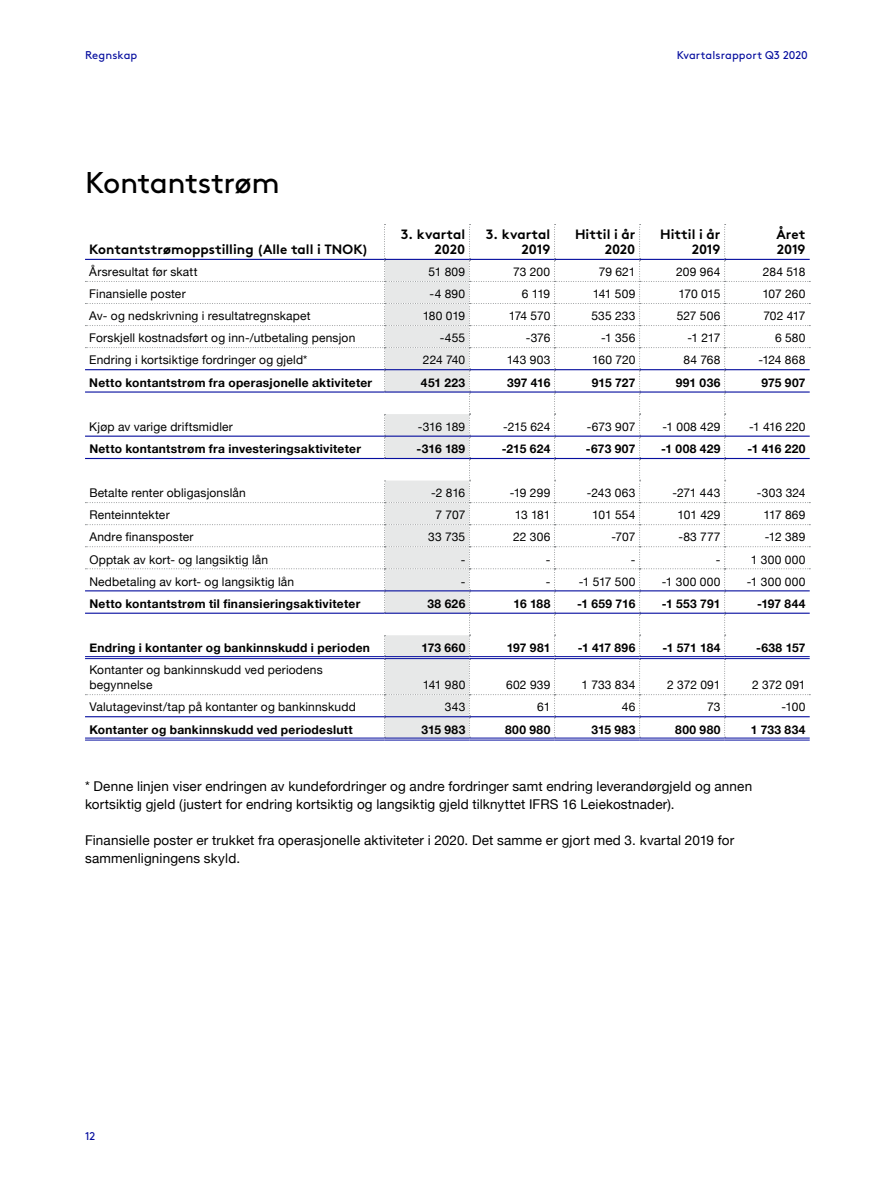
<style>
.page{position:relative;width:893px;height:1191px;background:#fff}
.page>*{position:absolute;margin:0;border:0;box-sizing:border-box;transform-origin:0 0}
.t1{font:30px "Brown";letter-spacing:-.015em;color:#000}
.t2{font:13.5px/18px "Helvetica Neue";letter-spacing:.01em;color:#000}
.t3{font:700 13.5px/15px "Brown";color:#000;text-align:right}
.t4{font:12px/15px "Helvetica Neue";letter-spacing:.015em;color:#000}
.t5{font:700 12px "Helvetica Neue";letter-spacing:.025em;color:#000}
.t6{font:11.25px "Brown";letter-spacing:.005em;color:#060e9f}
</style>
<div class="page">
<hr style="left:85px;top:739px;width:299px;height:1px;background:#060e9f">
<svg style="left:85px;top:224px;width:725px;height:515px"></svg>
<hr style="left:384px;top:656px;width:85px;height:1px;background:#060e9f">
<hr style="left:384px;top:658px;width:85px;height:1px;background:#060e9f">
<hr style="left:469px;top:656px;width:86px;height:1px;background:#060e9f">
<hr style="left:469px;top:658px;width:86px;height:1px;background:#060e9f">
<hr style="left:555px;top:656px;width:85px;height:1px;background:#060e9f">
<hr style="left:555px;top:658px;width:85px;height:1px;background:#060e9f">
<hr style="left:640px;top:656px;width:85px;height:1px;background:#060e9f">
<hr style="left:640px;top:658px;width:85px;height:1px;background:#060e9f">
<hr style="left:725px;top:656px;width:85px;height:1px;background:#060e9f">
<hr style="left:725px;top:658px;width:85px;height:1px;background:#060e9f">
<hr style="left:384px;top:737px;width:85px;height:1px;background:#060e9f">
<hr style="left:384px;top:739px;width:85px;height:1px;background:#060e9f">
<hr style="left:469px;top:737px;width:86px;height:1px;background:#060e9f">
<hr style="left:469px;top:739px;width:86px;height:1px;background:#060e9f">
<hr style="left:555px;top:737px;width:85px;height:1px;background:#060e9f">
<hr style="left:555px;top:739px;width:85px;height:1px;background:#060e9f">
<hr style="left:640px;top:737px;width:85px;height:1px;background:#060e9f">
<hr style="left:640px;top:739px;width:85px;height:1px;background:#060e9f">
<hr style="left:725px;top:737px;width:85px;height:1px;background:#060e9f">
<hr style="left:725px;top:739px;width:85px;height:1px;background:#060e9f">
<p class="t6" style="left:85px;top:47px;width:54px">Regnskap</p>
<p class="t6" style="left:677px;top:47px;width:133px">Kvartalsrapport Q3 2020</p>
<h1 class="t1" style="left:85px;top:159px;width:196px">Kontantstrøm</h1>
<p class="t3" style="left:89px;top:240px;width:281px">Kontantstrømoppstilling (Alle tall i TNOK)</p>
<p class="t3" style="left:401px;top:225px;width:66px">3. kvartal<br>2020</p>
<p class="t3" style="left:486px;top:225px;width:66px">3. kvartal<br>2019</p>
<p class="t3" style="left:575px;top:225px;width:62px">Hittil i år<br>2020</p>
<p class="t3" style="left:660px;top:225px;width:62px">Hittil i år<br>2019</p>
<p class="t3" style="left:776px;top:225px;width:31px;text-align:left">Året<br>2019</p>
<p class="t4" style="left:89px;top:265px;width:110px">Årsresultat før skatt</p>
<p class="t4" style="left:429px;top:265px;width:38px">51 809</p>
<p class="t4" style="left:513px;top:265px;width:39px">73 200</p>
<p class="t4" style="left:599px;top:265px;width:38px">79 621</p>
<p class="t4" style="left:676px;top:265px;width:46px">209 964</p>
<p class="t4" style="left:763px;top:265px;width:44px">284 518</p>
<p class="t4" style="left:89px;top:287px;width:98px">Finansielle poster</p>
<p class="t4" style="left:430px;top:287px;width:37px">-4 890</p>
<p class="t4" style="left:522px;top:287px;width:30px">6 119</p>
<p class="t4" style="left:593px;top:287px;width:44px">141 509</p>
<p class="t4" style="left:679px;top:287px;width:43px">170 015</p>
<p class="t4" style="left:762px;top:287px;width:45px">107 260</p>
<p class="t4" style="left:89px;top:309px;width:223px">Av- og nedskrivning i resultatregnskapet</p>
<p class="t4" style="left:423px;top:309px;width:44px">180 019</p>
<p class="t4" style="left:509px;top:309px;width:43px">174 570</p>
<p class="t4" style="left:591px;top:309px;width:45px">535 233</p>
<p class="t4" style="left:677px;top:309px;width:45px">527 506</p>
<p class="t4" style="left:763px;top:309px;width:44px">702 417</p>
<p class="t4" style="left:89px;top:331px;width:268px">Forskjell kostnadsført og inn-/utbetaling pensjon</p>
<p class="t4" style="left:440px;top:331px;width:27px">-455</p>
<p class="t4" style="left:526px;top:331px;width:26px">-376</p>
<p class="t4" style="left:601px;top:331px;width:36px">-1 356</p>
<p class="t4" style="left:687px;top:331px;width:34px">-1 217</p>
<p class="t4" style="left:775px;top:331px;width:32px">6 580</p>
<p class="t4" style="left:89px;top:353px;width:220px">Endring i kortsiktige fordringer og gjeld*</p>
<p class="t4" style="left:423px;top:353px;width:44px">224 740</p>
<p class="t4" style="left:507px;top:353px;width:45px">143 903</p>
<p class="t4" style="left:592px;top:353px;width:45px">160 720</p>
<p class="t4" style="left:683px;top:353px;width:38px">84 768</p>
<p class="t4" style="left:758px;top:353px;width:49px">-124 868</p>
<p class="t5" style="left:89px;top:373px;width:284px">Netto kontantstrøm fra operasjonelle aktiviteter</p>
<p class="t5" style="left:421px;top:373px;width:46px">451 223</p>
<p class="t5" style="left:507px;top:373px;width:45px">397 416</p>
<p class="t5" style="left:592px;top:373px;width:45px">915 727</p>
<p class="t5" style="left:676px;top:373px;width:46px">991 036</p>
<p class="t5" style="left:761px;top:373px;width:46px">975 907</p>
<p class="t4" style="left:89px;top:420px;width:145px">Kjøp av varige driftsmidler</p>
<p class="t4" style="left:418px;top:420px;width:49px">-316 189</p>
<p class="t4" style="left:503px;top:420px;width:49px">-215 624</p>
<p class="t4" style="left:587px;top:420px;width:50px">-673 907</p>
<p class="t4" style="left:662px;top:420px;width:60px">-1 008 429</p>
<p class="t4" style="left:749px;top:420px;width:58px">-1 416 220</p>
<p class="t5" style="left:89px;top:439px;width:273px">Netto kontantstrøm fra investeringsaktiviteter</p>
<p class="t5" style="left:417px;top:439px;width:50px">-316 189</p>
<p class="t5" style="left:502px;top:439px;width:50px">-215 624</p>
<p class="t5" style="left:586px;top:439px;width:51px">-673 907</p>
<p class="t5" style="left:661px;top:439px;width:61px">-1 008 429</p>
<p class="t5" style="left:748px;top:439px;width:59px">-1 416 220</p>
<p class="t4" style="left:89px;top:486px;width:158px">Betalte renter obligasjonslån</p>
<p class="t4" style="left:431px;top:486px;width:36px">-2 816</p>
<p class="t4" style="left:510px;top:486px;width:42px">-19 299</p>
<p class="t4" style="left:587px;top:486px;width:50px">-243 063</p>
<p class="t4" style="left:672px;top:486px;width:50px">-271 443</p>
<p class="t4" style="left:757px;top:486px;width:50px">-303 324</p>
<p class="t4" style="left:89px;top:508px;width:82px">Renteinntekter</p>
<p class="t4" style="left:436px;top:508px;width:31px">7 707</p>
<p class="t4" style="left:515px;top:508px;width:37px">13 181</p>
<p class="t4" style="left:592px;top:508px;width:45px">101 554</p>
<p class="t4" style="left:677px;top:508px;width:44px">101 429</p>
<p class="t4" style="left:763px;top:508px;width:44px">117 869</p>
<p class="t4" style="left:89px;top:530px;width:106px">Andre finansposter</p>
<p class="t4" style="left:428px;top:530px;width:39px">33 735</p>
<p class="t4" style="left:513px;top:530px;width:39px">22 306</p>
<p class="t4" style="left:611px;top:530px;width:26px">-707</p>
<p class="t4" style="left:678px;top:530px;width:44px">-83 777</p>
<p class="t4" style="left:765px;top:530px;width:42px">-12 389</p>
<p class="t4" style="left:89px;top:552px;width:180px">Opptak av kort- og langsiktig lån</p>
<p class="t4" style="left:461px;top:552px;width:5px">-</p>
<p class="t4" style="left:751px;top:552px;width:56px">1 300 000</p>
<p class="t4" style="left:89px;top:574px;width:206px">Nedbetaling av kort- og langsiktig lån</p>
<p class="t4" style="left:461px;top:574px;width:5px">-</p>
<p class="t4" style="left:583px;top:574px;width:54px">1 517 500</p>
<p class="t4" style="left:662px;top:574px;width:60px">-1 300 000</p>
<p class="t4" style="left:747px;top:574px;width:60px">-1 300 000</p>
<p class="t5" style="left:89px;top:594px;width:272px">Netto kontantstrøm til finansieringsaktiviteter</p>
<p class="t5" style="left:427px;top:594px;width:39px">38 626</p>
<p class="t5" style="left:514px;top:594px;width:38px">16 188</p>
<p class="t5" style="left:577px;top:594px;width:60px">-1 659 716</p>
<p class="t5" style="left:662px;top:594px;width:60px">-1 553 791</p>
<p class="t5" style="left:757px;top:594px;width:50px">-197 844</p>
<p class="t5" style="left:89px;top:638px;width:282px">Endring i kontanter og bankinnskudd i perioden</p>
<p class="t5" style="left:421px;top:638px;width:45px">173 660</p>
<p class="t5" style="left:507px;top:638px;width:45px">197 981</p>
<p class="t5" style="left:578px;top:638px;width:59px">-1 417 896</p>
<p class="t5" style="left:662px;top:638px;width:60px">-1 571 184</p>
<p class="t5" style="left:756px;top:638px;width:51px">-638 157</p>
<p class="t4" style="left:89px;top:663px;width:235px">Kontanter og bankinnskudd ved periodens begynnelse</p>
<p class="t4" style="left:423px;top:678px;width:44px">141 980</p>
<p class="t4" style="left:506px;top:678px;width:46px">602 939</p>
<p class="t4" style="left:581px;top:678px;width:55px">1 733 834</p>
<p class="t4" style="left:667px;top:678px;width:55px">2 372 091</p>
<p class="t4" style="left:752px;top:678px;width:55px">2 372 091</p>
<p class="t4" style="left:89px;top:700px;width:268px">Valutagevinst/tap på kontanter og bankinnskudd</p>
<p class="t4" style="left:445px;top:700px;width:22px">343</p>
<p class="t4" style="left:537px;top:700px;width:15px">61</p>
<p class="t4" style="left:622px;top:700px;width:15px">46</p>
<p class="t4" style="left:707px;top:700px;width:15px">73</p>
<p class="t4" style="left:782px;top:700px;width:25px">-100</p>
<p class="t5" style="left:89px;top:720px;width:265px">Kontanter og bankinnskudd ved periodeslutt</p>
<p class="t5" style="left:421px;top:720px;width:45px">315 983</p>
<p class="t5" style="left:505px;top:720px;width:47px">800 980</p>
<p class="t5" style="left:591px;top:720px;width:45px">315 983</p>
<p class="t5" style="left:675px;top:720px;width:47px">800 980</p>
<p class="t5" style="left:751px;top:720px;width:56px">1 733 834</p>
<p class="t2" style="left:85px;top:778px;width:669px">* Denne linjen viser endringen av kundefordringer og andre fordringer samt endring leverandørgjeld og annen kortsiktig gjeld (justert for endring kortsiktig og langsiktig gjeld tilknyttet IFRS 16 Leiekostnader).</p>
<p class="t2" style="left:85px;top:832px;width:651px">Finansielle poster er trukket fra operasjonelle aktiviteter i 2020. Det samme er gjort med 3. kvartal 2019 for sammenligningens skyld.</p>
<p class="t6" style="left:85px;top:1127px;width:12px">12</p>
</div>
